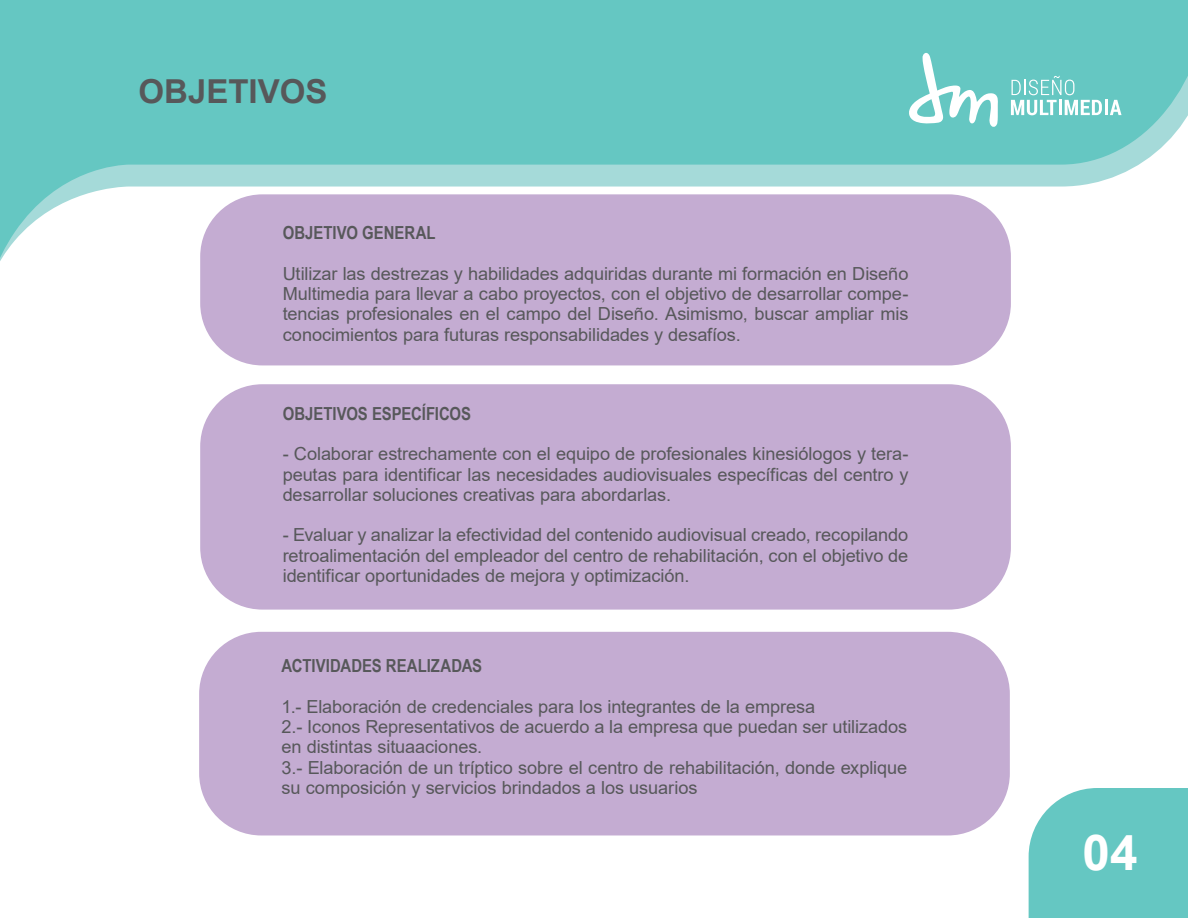
<style>
.page{position:relative;width:1188px;height:918px;background:#fff}
.page>*{position:absolute;margin:0;border:0;box-sizing:border-box;transform-origin:0 0}
.t1{font:700 49.5px "Arial";color:#fff}
.t2{font:700 33px "Arial";color:#57585a}
.t3{font:18px/20.2px "Arial";letter-spacing:-.005em;color:#57585a;text-align:justify}
.t4{font:700 18px "Arial Narrow";color:#57585a}
</style>
<div class="page">
<svg style="left:0;top:0;width:1188px;height:365px;fill:#65c7c2"></svg>
<svg style="left:1011px;top:76px;width:91px;height:39px"></svg>
<hr style="left:1105px;top:100px;width:3px;height:15px;background:#fff">
<svg style="left:1110px;top:100px;width:12px;height:15px"></svg>
<svg style="left:909px;top:53px;width:89px;height:74px"></svg>
<div style="left:1029px;top:788px;width:159px;height:130px;background:#65c7c2"></div>
<div style="left:200px;top:194px;width:811px;height:171px;background:#c4acd2;border-radius:62px"></div>
<div style="left:200px;top:384px;width:811px;height:226px;background:#c4acd2;border-radius:62px"></div>
<div style="left:199px;top:632px;width:811px;height:203px;background:#c4acd2;border-radius:62px"></div>
<h2 class="t2" style="left:139px;top:68px;width:190px">OBJETIVOS</h2>
<p class="t4" style="left:283px;top:219px;width:154px">OBJETIVO GENERAL</p>
<p class="t3" style="left:283px;top:263px;width:627px">Utilizar las destrezas y habilidades adquiridas durante mi formación en Diseño Multimedia para llevar a cabo proyectos, con el objetivo de desarrollar compe&shy;tencias profesionales en el campo del Diseño. Asimismo, buscar ampliar mis conocimientos para futuras responsabilidades y desafíos.</p>
<p class="t4" style="left:283px;top:400px;width:190px">OBJETIVOS ESPECÍFICOS</p>
<p class="t3" style="left:283px;top:444px;width:627px">- Colaborar estrechamente con el equipo de profesionales kinesiólogos y tera&shy;peutas para identificar las necesidades audiovisuales específicas del centro y desarrollar soluciones creativas para abordarlas.</p>
<p class="t3" style="left:283px;top:525px;width:627px">- Evaluar y analizar la efectividad del contenido audiovisual creado, recopilando retroalimentación del empleador del centro de rehabilitación, con el objetivo de identificar oportunidades de mejora y optimización.</p>
<p class="t4" style="left:282px;top:652px;width:202px">ACTIVIDADES REALIZADAS</p>
<p class="t3" style="left:282px;top:696px;width:627px;text-align:left">1.- Elaboración de credenciales para los integrantes de la empresa<br>2.- Iconos Representativos de acuerdo a la empresa que puedan ser utilizados en distintas situaaciones.<br>3.- Elaboración de un tríptico sobre el centro de rehabilitación, donde explique su composición y servicios brindados a los usuarios</p>
<h1 class="t1" style="left:1083px;top:817px;width:57px">04</h1>
</div>
